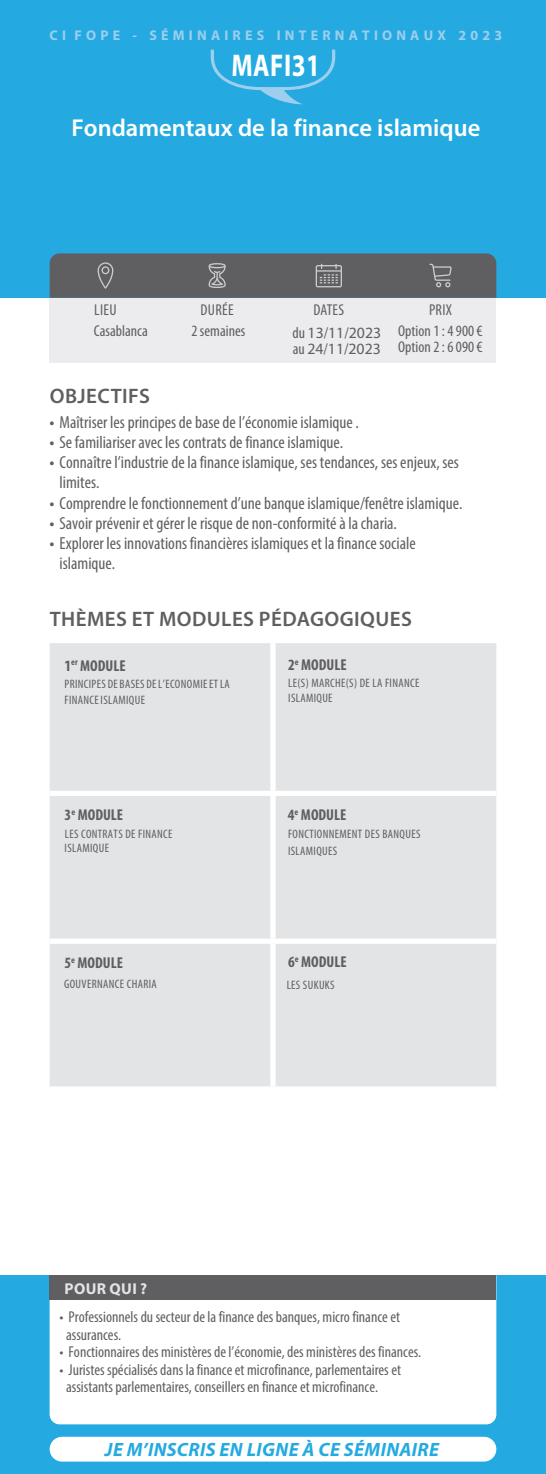
<style>
.page{position:relative;width:546px;height:1474px;background:#fff}
.page>*{position:absolute;margin:0;border:0;box-sizing:border-box;transform-origin:0 0}
.t1{font:700 31.5px "Myriad Pro";letter-spacing:.02em;color:#fff;scale:.8 1}
.t2{font:600 24.5px "Myriad Pro";color:#fff}
.t3{font:600 21px "Myriad Pro";letter-spacing:.02em;color:#5f5f62}
.t4{font:italic 700 19.25px "Myriad Pro";letter-spacing:.02em;color:#24aae1}
.t5{font:condensed 17.5px/20.1px "Myriad Pro";color:#5f5f62}
.t6{font:condensed 15.75px/21.7px "Myriad Pro";color:#5f5f62}
.t7{font:700 condensed 15.75px "Myriad Pro";color:#5f5f62}
.t8{font:15.75px "Myriad Pro";color:#5f5f62}
.t9{font:700 15.75px "Myriad Pro";letter-spacing:.02em;color:#e3e4e6}
.t10{font:700 14px "Myriad Pro";letter-spacing:.3em;color:#9eceee}
.t11{font:condensed 12.25px/16.3px "Myriad Pro";letter-spacing:.03em;color:#5f5f62}
.s1{font-stretch:normal}
.s2{font-stretch:condensed}
.s3{font-weight:700}
</style>
<div class="page">
<div style="left:0;top:1275px;width:546px;height:198px;background:#24aae1"></div>
<div style="left:50px;top:298px;width:446px;height:64px;background:#ececee"></div>
<div style="left:50px;top:1300px;width:446px;height:124px;background:#fff"></div>
<div style="left:0;top:0;width:546px;height:298px;background:#24aae1"></div>
<svg style="left:50px;top:253px;width:446px;height:45px;background:#616367"></svg>
<div style="left:50px;top:1275px;width:446px;height:25px;background:#5f5f62"></div>
<svg style="left:211px;top:50px;width:124px;height:54px"></svg>
<div style="left:50px;top:643px;width:446px;height:443px;background:#e3e4e6"></div>
<div style="left:270px;top:643px;width:5px;height:147px;background:#fff"></div>
<div style="left:50px;top:790px;width:223px;height:6px;background:#fff"></div>
<div style="left:273px;top:790px;width:223px;height:6px;background:#fff"></div>
<div style="left:270px;top:796px;width:5px;height:142px;background:#fff"></div>
<div style="left:50px;top:938px;width:223px;height:5px;background:#fff"></div>
<div style="left:273px;top:938px;width:223px;height:5px;background:#fff"></div>
<div style="left:270px;top:943px;width:5px;height:143px;background:#fff"></div>
<div style="left:50px;top:1436px;width:446px;height:25px;background:#fff;border-radius:12px"></div>
<p class="t10" style="left:50px;top:26px;width:454px">CI FOPE - SÉMINAIRES INTERNATIONAUX 2023</p>
<h1 class="t1" style="left:231px;top:45px;width:113px">MAFI31</h1>
<h2 class="t2" style="left:71px;top:113px;width:410px">Fondamentaux de la finance islamique</h2>
<p class="t6" style="left:191px;top:299px;width:55px;text-align:center">DURÉE<br>2 semaines</p>
<p class="t6" style="left:94px;top:299px;width:55px">LIEU<br>Casablanca</p>
<p class="t6" style="left:292px;top:298px;width:90px;line-height:23.8px;text-indent:21px">DATES<br>du <span class="s1">13</span>/<span class="s1">11</span>/<span class="s1">2023</span></p>
<p class="t8" style="left:293px;top:339px;width:89px"><span class="s2">au</span> 24<span class="s2">/</span>11<span class="s2">/</span>2023</p>
<p class="t6" style="left:398px;top:299px;width:86px;text-align:center">PRIX<br>Option 1 : 4 900 €</p>
<p class="t6" style="left:398px;top:336px;width:86px">Option 2 : 6 090 €</p>
<p class="t3" style="left:50px;top:384px;width:102px">OBJECTIFS</p>
<p class="t5" style="left:50px;top:412px;width:311px"><span class="s3">•</span> Maîtriser les principes de base de l’économie islamique .</p>
<p class="t5" style="left:50px;top:432px;width:295px"><span class="s3">•</span> Se familiariser avec les contrats de finance islamique.</p>
<p class="t5" style="left:60px;top:452px;width:401px;text-indent:-10px"><span class="s3">•</span> Connaître l’industrie de la finance islamique, ses tendances, ses enjeux, ses limites.</p>
<p class="t5" style="left:50px;top:492px;width:414px"><span class="s3">•</span> Comprendre le fonctionnement d’une banque islamique/fenêtre islamique.</p>
<p class="t5" style="left:50px;top:512px;width:349px"><span class="s3">•</span> Savoir prévenir et gérer le risque de non-conformité à la charia.</p>
<p class="t5" style="left:60px;top:532px;width:358px;text-indent:-10px"><span class="s3">•</span> Explorer les innovations financières islamiques et la finance sociale islamique.</p>
<p class="t3" style="left:50px;top:607px;width:363px">THÈMES ET MODULES PÉDAGOGIQUES</p>
<p class="t7" style="left:64px;top:655px;width:63px">1<sup>er</sup> MODULE</p>
<p class="t11" style="left:64px;top:675px;width:167px">PRINCIPES DE BASES DE L’ECONOMIE ET LA<br>FINANCE ISLAMIQUE</p>
<p class="t7" style="left:288px;top:655px;width:60px">2<sup>e</sup> MODULE</p>
<p class="t11" style="left:288px;top:674px;width:133px;line-height:15.8px">LE(S) MARCHE(S) DE LA FINANCE<br>ISLAMIQUE</p>
<p class="t7" style="left:65px;top:804px;width:60px">3<sup>e</sup> MODULE</p>
<p class="t11" style="left:65px;top:826px;width:109px;line-height:14.7px">LES CONTRATS DE FINANCE<br>ISLAMIQUE</p>
<p class="t7" style="left:64px;top:952px;width:60px">5<sup>e</sup> MODULE</p>
<p class="t11" style="left:64px;top:976px;width:94px">GOUVERNANCE CHARIA</p>
<p class="t7" style="left:288px;top:805px;width:60px">4<sup>e</sup> MODULE</p>
<p class="t11" style="left:288px;top:825px;width:134px;line-height:17px">FONCTIONNEMENT DES BANQUES<br>ISLAMIQUES</p>
<p class="t7" style="left:288px;top:952px;width:60px">6<sup>e</sup> MODULE</p>
<p class="t11" style="left:286px;top:976px;width:49px">LES SUKUKS</p>
<p class="t9" style="left:65px;top:1278px;width:84px">POUR QUI ?</p>
<p class="t6" style="left:66px;top:1308px;width:335px;line-height:17.5px;text-indent:-7px">• Professionnels du secteur de la finance des banques, micro finance et assurances.</p>
<p class="t6" style="left:60px;top:1341px;width:363px">• Fonctionnaires des ministères de l’économie, des ministères des finances.</p>
<p class="t6" style="left:66px;top:1360px;width:336px;line-height:17.5px;text-indent:-7px">• Juristes spécialisés dans la finance et microfinance, parlementaires et assistants parlementaires, conseillers en finance et microfinance.</p>
<p class="t4" style="left:105px;top:1437px;width:335px">JE M’INSCRIS EN LIGNE À CE SÉMINAIRE</p>
</div>
